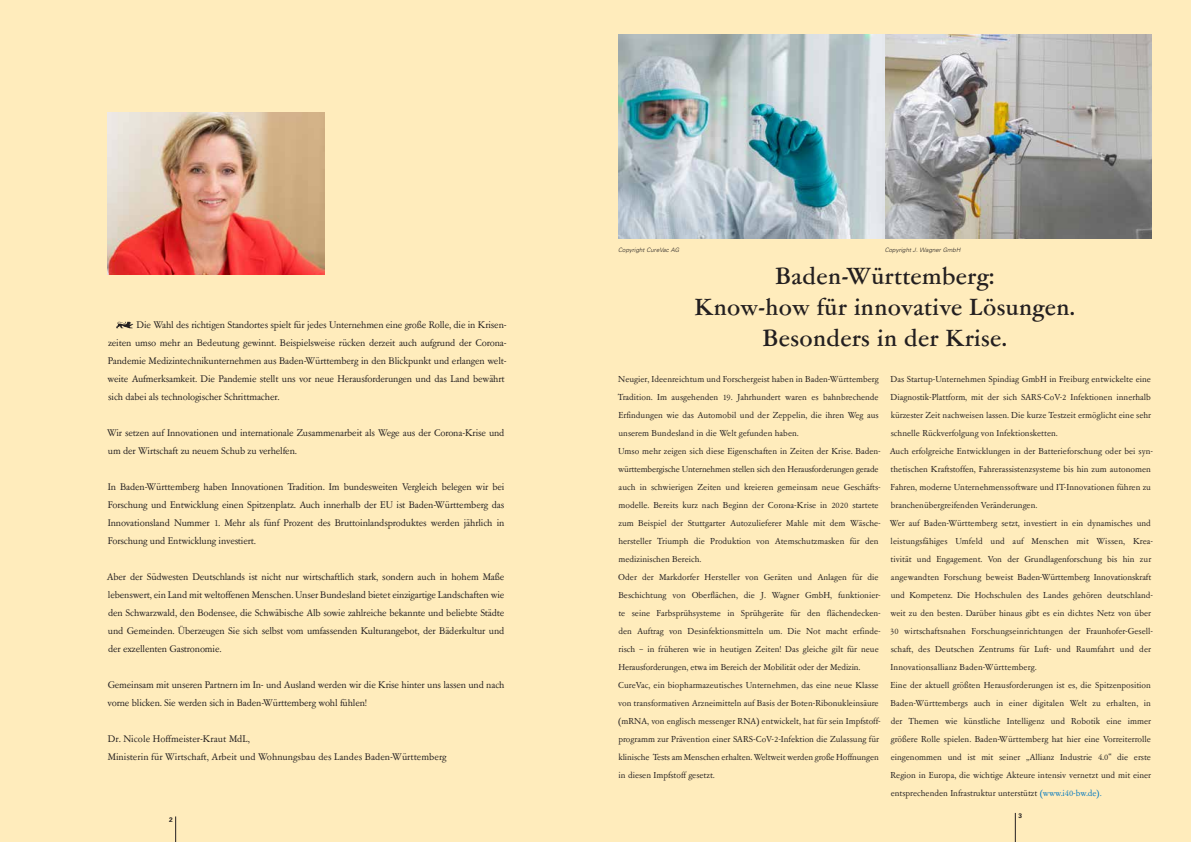
<style>
.page{position:relative;width:1191px;height:842px;background:#ffecbc}
.page>*{position:absolute;margin:0;border:0;box-sizing:border-box;transform-origin:0 0}
.t1{font:500 24px/31.2px "Garamont Amst EFOP";letter-spacing:.015em;color:#231f20;text-align:center}
.t2{font:10px/18px "Garamont Amst EFOP Rom";letter-spacing:-.015em;color:#231f20}
.t3{font:9px/18px "Garamont Amst EFOP Rom";color:#231f20}
.t4{font:700 6.6px "Univers";color:#231f20}
.t5{font:italic 300 6px "Univers";letter-spacing:.015em;color:#231f20}
.s1{color:#0077bf}
</style>
<div class="page">
<svg style="left:1015px;top:813px;width:1px;height:29px"></svg>
<svg style="left:175px;top:816px;width:1px;height:26px"></svg>
<svg style="left:116px;top:321px;width:17px;height:7px"></svg>
<img style="left:108px;top:112px;width:217px;height:162px">
<img style="left:618px;top:34px;width:533px;height:204px">
<p class="t2" style="left:107px;top:316px;width:401px;text-indent:29px">Die Wahl des richtigen Standortes spielt für jedes Unternehmen eine große Rolle, die in Krisen&shy;zeiten umso mehr an Bedeutung gewinnt. Beispielsweise rücken derzeit auch aufgrund der Corona-Pandemie Medizintechnikunternehmen aus Baden-Württemberg in den Blickpunkt und erlangen welt&shy;weite Aufmerksamkeit. Die Pandemie stellt uns vor neue Herausforderungen und das Land bewährt sich dabei als technologischer Schrittmacher.</p>
<p class="t2" style="left:107px;top:424px;width:399px">Wir setzen auf Innovationen und internationale Zusammenarbeit als Wege aus der Corona-Krise und um der Wirtschaft zu neuem Schub zu verhelfen.</p>
<p class="t2" style="left:108px;top:478px;width:398px;text-align:justify">In Baden-Württemberg haben Innovationen Tradition. Im bundesweiten Vergleich belegen wir bei Forschung und Entwicklung einen Spitzenplatz. Auch innerhalb der EU ist Baden-Württemberg das Innovationsland Nummer 1. Mehr als fünf Prozent des Bruttoinlandsproduktes werden jährlich in Forschung und Entwicklung investiert.</p>
<p class="t2" style="left:107px;top:568px;width:399px;text-align:justify">Aber der Südwesten Deutschlands ist nicht nur wirtschaftlich stark, sondern auch in hohem Maße lebenswert, ein Land mit weltoffenen Menschen. Unser Bundesland bietet einzigartige Landschaften wie den Schwarzwald, den Bodensee, die Schwäbische Alb sowie zahlreiche bekannte und beliebte Städte und Gemeinden. Überzeugen Sie sich selbst vom umfassenden Kulturangebot, der Bäderkultur und der exzellenten Gastronomie.</p>
<p class="t2" style="left:108px;top:676px;width:398px">Gemeinsam mit unseren Partnern im In- und Ausland werden wir die Krise hinter uns lassen und nach vorne blicken. Sie werden sich in Baden-Württemberg wohl fühlen!</p>
<p class="t2" style="left:108px;top:730px;width:340px">Dr. Nicole Hoffmeister-Kraut MdL,<br>Ministerin für Wirtschaft, Arbeit und Wohnungsbau des Landes Baden-Württemberg</p>
<p class="t4" style="left:169px;top:815px;width:5px">2</p>
<p class="t5" style="left:618px;top:246px;width:63px">Copyright CureVac AG</p>
<p class="t5" style="left:884px;top:246px;width:77px">Copyright J. Wagner GmbH</p>
<h1 class="t1" style="left:694px;top:261px;width:381px">Baden-Württemberg:<br>Know-how für innovative Lösungen.<br>Besonders in der Krise.</h1>
<p class="t3" style="left:618px;top:371px;width:264px">Neugier, Ideenreichtum und Forschergeist haben in Baden-Württemberg Tradition. Im ausgehenden 19. Jahrhundert waren es bahnbrechende Erfindungen wie das Automobil und der Zeppelin, die ihren Weg aus unserem Bundesland in die Welt gefunden haben.<br>Umso mehr zeigen sich diese Eigenschaften in Zeiten der Krise. Baden&shy;württembergische Unternehmen stellen sich den Herausforderungen gerade auch in schwierigen Zeiten und kreieren gemeinsam neue Geschäfts&shy;modelle. Bereits kurz nach Beginn der Corona-Krise in 2020 startete zum Beispiel der Stuttgarter Autozulieferer Mahle mit dem Wäsche&shy;hersteller Triumph die Produktion von Atemschutzmasken für den medizinischen Bereich.<br>Oder der Markdorfer Hersteller von Geräten und Anlagen für die Beschichtung von Oberflächen, die J. Wagner GmbH, funktionier&shy;te seine Farbsprühsysteme in Sprühgeräte für den flächendecken&shy;den Auftrag von Desinfektionsmitteln um. Die Not macht erfinde&shy;risch – in früheren wie in heutigen Zeiten! Das gleiche gilt für neue Herausforderungen, etwa im Bereich der Mobilität oder der Medizin.<br>CureVac, ein biopharmazeutisches Unternehmen, das eine neue Klasse von transformativen Arzneimitteln auf Basis der Boten-Ribonukleinsäure (mRNA, von englisch messenger RNA) entwickelt, hat für sein Impfstoff&shy;programm zur Prävention einer SARS-CoV-2-Infektion die Zulassung für klinische Tests am Menschen erhalten. Weltweit werden große Hoffnungen in diesen Impfstoff gesetzt.</p>
<p class="t3" style="left:889px;top:371px;width:265px">Das Startup-Unternehmen Spindiag GmbH in Freiburg entwickelte eine Diagnostik-Plattform, mit der sich SARS-CoV-2 Infektionen innerhalb kürzester Zeit nachweisen lassen. Die kurze Testzeit ermöglicht eine sehr schnelle Rückverfolgung von Infektionsketten.<br>Auch erfolgreiche Entwicklungen in der Batterieforschung oder bei syn&shy;thetischen Kraftstoffen, Fahrerassistenzsysteme bis hin zum autonomen Fahren, moderne Unternehmenssoftware und IT-Innovationen führen zu branchenübergreifenden Veränderungen.<br>Wer auf Baden-Württemberg setzt, investiert in ein dynamisches und leistungsfähiges Umfeld und auf Menschen mit Wissen, Krea&shy;tivität und Engagement. Von der Grundlagenforschung bis hin zur angewandten Forschung beweist Baden-Württemberg Innovationskraft und Kompetenz. Die Hochschulen des Landes gehören deutschland&shy;weit zu den besten. Darüber hinaus gibt es ein dichtes Netz von über 30 wirtschaftsnahen Forschungseinrichtungen der Fraunhofer-Gesell&shy;schaft, des Deutschen Zentrums für Luft- und Raumfahrt und der Innovationsallianz Baden-Württemberg.<br>Eine der aktuell größten Herausforderungen ist es, die Spitzenposition Baden-Württembergs auch in einer digitalen Welt zu erhalten, in der Themen wie künstliche Intelligenz und Robotik eine immer größere Rolle spielen. Baden-Württemberg hat hier eine Vorreiterrolle eingenommen und ist mit seiner „Allianz Industrie 4.0“ die erste Region in Europa, die wichtige Akteure intensiv vernetzt und mit einer entsprechenden Infrastruktur unterstützt <span class="s1">(www.i40-bw.de).</span></p>
<p class="t4" style="left:1018px;top:812px;width:5px">3</p>
</div>
